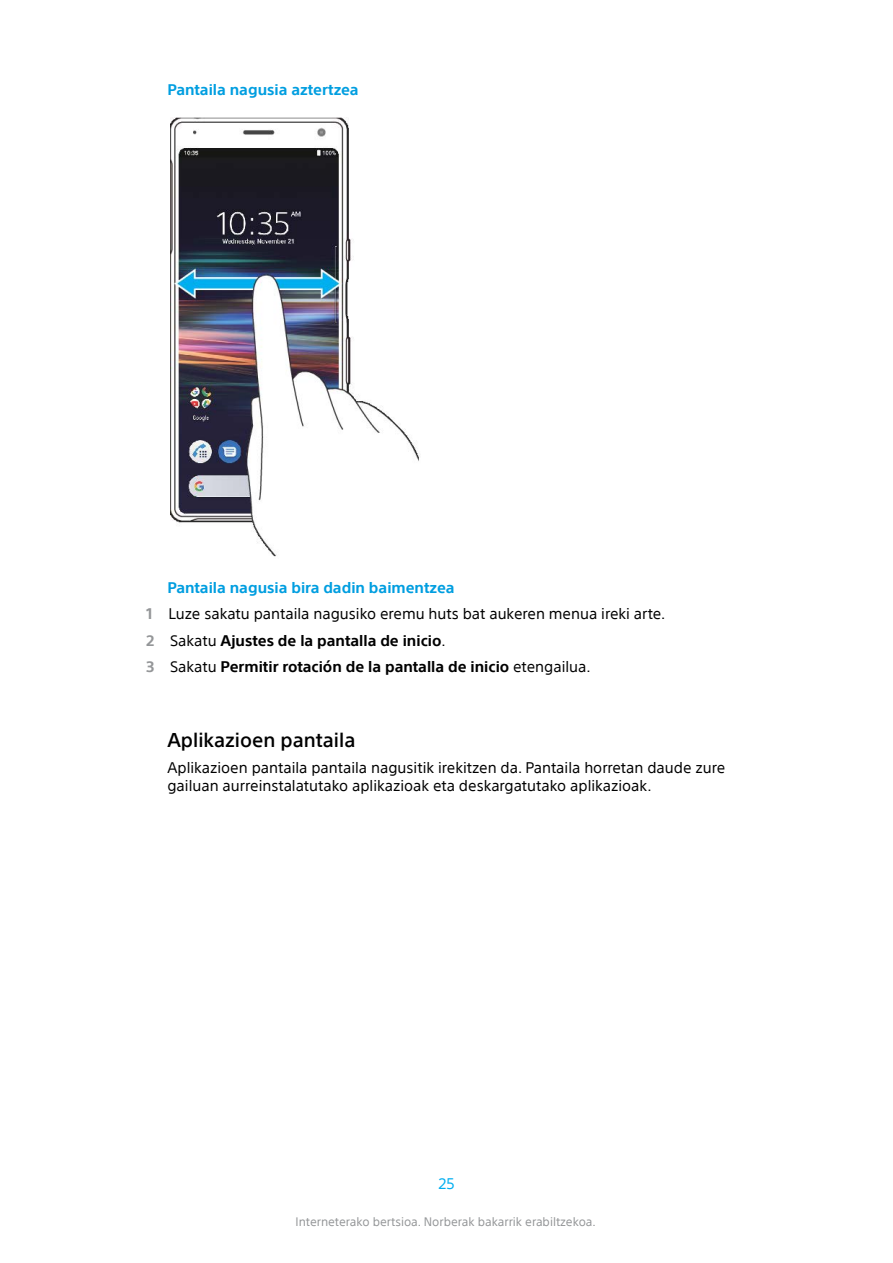
<style>
.page{position:relative;width:893px;height:1263px;background:#fff}
.page>*{position:absolute;margin:0;border:0;box-sizing:border-box;transform-origin:0 0}
.t1{font:500 19.5px "SST";color:#000}
.t2{font:15px/26.5px "SST";color:#000}
.t3{font:700 15px "SST";color:#009ee0}
.t4{font:15px "SST";color:#00aef0}
.t5{font:12px "SST";color:#949698}
.s1{font-weight:700;color:#009ee0}
.s2{font-weight:700;color:#949698}
.s3{font-weight:700}
</style>
<div class="page">
<img style="left:170px;top:117px;width:249px;height:440px">
<p class="t3" style="left:167px;top:80px;width:193px">Pantaila nagusia aztertzea</p>
<p class="t2" style="left:146px;top:574px;width:521px;text-indent:21px"><span class="s1">Pantaila nagusia bira dadin baimentzea<br></span><span class="s2">1</span> Luze sakatu pantaila nagusiko eremu huts bat aukeren menua ireki arte.<br><span class="s2">2</span> Sakatu <span class="s3">Ajustes de la pantalla de inicio</span>.<br><span class="s2">3</span> Sakatu <span class="s3">Permitir rotación de la pantalla de inicio</span> etengailua.</p>
<h1 class="t1" style="left:167px;top:728px;width:189px">Aplikazioen pantaila</h1>
<p class="t2" style="left:167px;top:759px;width:559px;line-height:18px">Aplikazioen pantaila pantaila nagusitik irekitzen da. Pantaila horretan daude zure gailuan aurreinstalatutako aplikazioak eta deskargatutako aplikazioak.</p>
<p class="t4" style="left:438px;top:1175px;width:18px">25</p>
<p class="t5" style="left:296px;top:1214px;width:302px">Interneterako bertsioa. Norberak bakarrik erabiltzekoa.</p>
</div>
